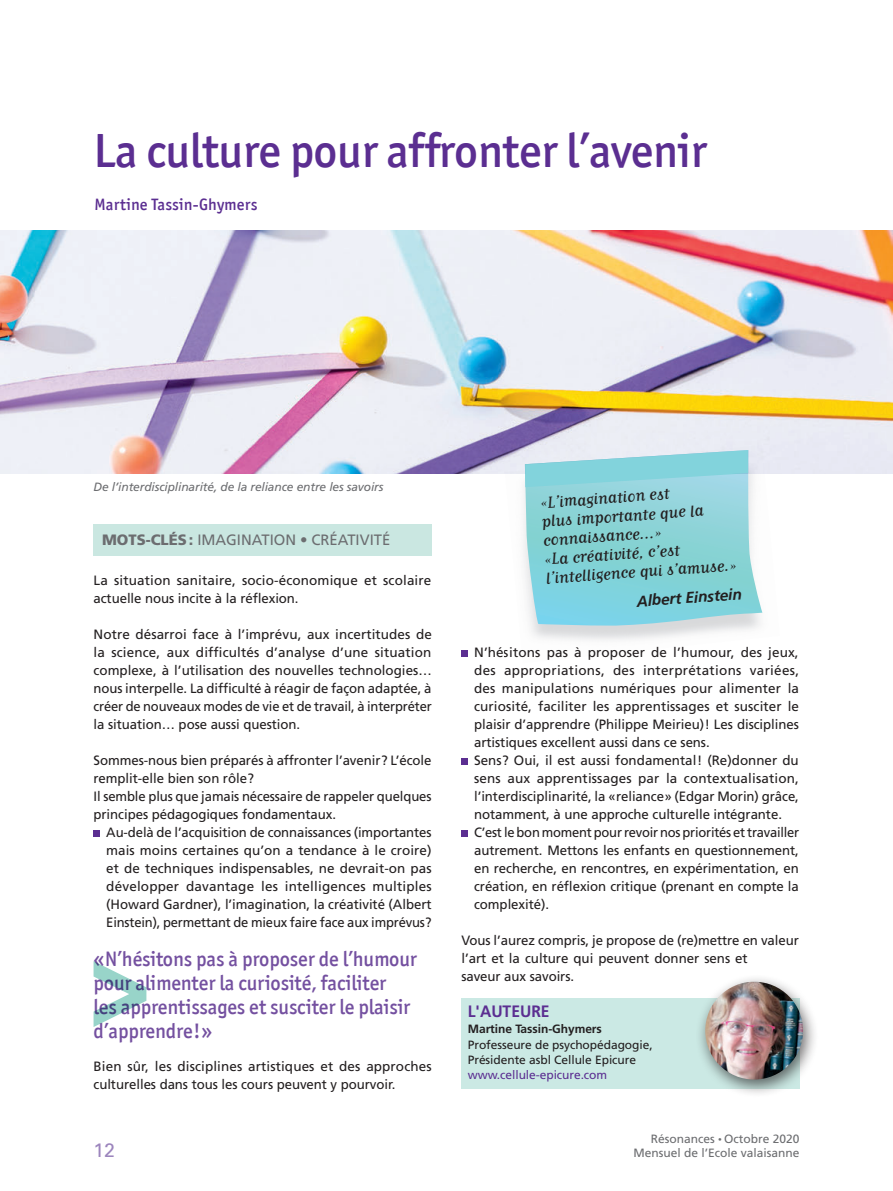
<style>
.page{position:relative;width:893px;height:1191px;background:#fff}
.page>*{position:absolute;margin:0;border:0;box-sizing:border-box;transform-origin:0 0}
.t1{font:500 48px "Officina San ITC";letter-spacing:-.01em;color:#5b2e91}
.t2{font:500 21px/24px "Officina San ITC";letter-spacing:-.005em;color:#7450a0}
.t3{font:19.5px "Univers LT Std";color:#9c85bd}
.t4{font:18.9px/18.9px "Matrix Script";color:#231f20}
.t5{font:500 16.5px "Officina San ITC";letter-spacing:.01em;color:#5b2e91}
.t6{font:700 16.5px "Frutiger";color:#5b2e91;scale:.95 1}
.t7{font:italic 700 15.45px "Frutiger";color:#231f20}
.t8{font:15px "Frutiger";color:#6c6d70}
.t9{font:13.5px/18px "Frutiger";letter-spacing:-.005em;color:#231f20}
.t10{font:12px/15px "Frutiger";letter-spacing:-.005em;color:#231f20}
.t11{font:italic 12px "Frutiger";letter-spacing:-.01em;color:#6c6d70}
.t12{font:12px "Frutiger";color:#6c6d70}
.t13{font:12px "Frutiger";letter-spacing:-.005em;color:#5b2e91}
.t14{font:700 12px "Frutiger";letter-spacing:-.005em;color:#231f20}
.s1{font-weight:900}
.s2{font-size:7.5px}
</style>
<div class="page">
<div style="left:461px;top:650px;width:7px;height:7px;background:#5b2e91"></div>
<div style="left:461px;top:758px;width:7px;height:7px;background:#5b2e91"></div>
<div style="left:461px;top:830px;width:7px;height:7px;background:#5b2e91"></div>
<div style="left:94px;top:830px;width:6px;height:7px;background:#5b2e91"></div>
<div style="left:94px;top:524px;width:338px;height:31px;background:#cae7e1"></div>
<img style="left:0;top:231px;width:893px;height:242px">
<div style="left:461px;top:998px;width:338px;height:91px;background:#cbe9e4"></div>
<div style="left:695px;top:973px;width:124px;height:125px;background:#231f20;opacity:.65"></div>
<img style="left:705px;top:981px;width:98px;height:98px;border-radius:49px">
<svg style="left:94px;top:961px;width:52px;height:66px"></svg>
<img style="left:505px;top:445px;width:270px;height:123px">
<svg style="left:525px;top:450px;width:237px;height:176px;background:#93d6dc"></svg>
<h1 class="t1" style="left:94px;top:122px;width:615px">La culture pour affronter l’avenir</h1>
<p class="t5" style="left:94px;top:195px;width:164px">Martine Tassin-Ghymers</p>
<p class="t11" style="left:94px;top:480px;width:291px">De l’interdisciplinarité, de la reliance entre les savoirs</p>
<p class="t8" style="left:102px;top:530px;width:290px"><span class="s1">MOTS-CLÉS:</span> IMAGINATION • CRÉATIVITÉ</p>
<p class="t9" style="left:94px;top:571px;width:339px">La situation sanitaire, socio-économique et scolaire actuelle nous incite à la réflexion.</p>
<p class="t9" style="left:94px;top:625px;width:340px;text-align:justify">Notre désarroi face à l’imprévu, aux incertitudes de la science, aux difficultés d’analyse d’une situation complexe, à l’utilisation des nouvelles technologies… nous interpelle. La difficulté à réagir de façon adaptée, à créer de nouveaux modes de vie et de travail, à interpréter la situation… pose aussi question.</p>
<p class="t9" style="left:94px;top:751px;width:340px">Sommes-nous bien préparés à affronter l’avenir? L’école remplit-elle bien son rôle?<br>Il semble plus que jamais nécessaire de rappeler quelques principes pédagogiques fondamentaux.</p>
<p class="t9" style="left:106px;top:823px;width:327px;text-align:justify">Au-delà de l’acquisition de connaissances (importantes mais moins certaines qu’on a tendance à le croire) et de techniques indispensables, ne devrait-on pas développer davantage les intelligences multiples (Howard Gardner), l’imagination, la créativité (Albert Einstein), permettant de mieux faire face aux imprévus?</p>
<h2 class="t2" style="left:94px;top:946px;width:325px">«N’hésitons pas à proposer de l’humour pour alimenter la curiosité, faciliter<br>les apprentissages et susciter le plaisir d’apprendre!»</h2>
<p class="t9" style="left:94px;top:1057px;width:340px">Bien sûr, les disciplines artistiques et des approches culturelles dans tous les cours peuvent y pourvoir.</p>
<h3 class="t4" style="left:540px;top:493px;width:193px;rotate:-4deg">« L’imagination est<br>plus importante que la connaissance… »<br>« La créativité, c’est l’intelligence qui s’amuse. »</h3>
<p class="t7" style="left:636px;top:592px;width:107px;rotate:-4deg">Albert Einstein</p>
<p class="t9" style="left:474px;top:643px;width:327px">N’hésitons pas à proposer de l’humour, des jeux, des appropriations, des interprétations variées, des manipulations numériques pour alimenter la curiosité, faciliter les apprentissages et susciter le plaisir d’apprendre (Philippe Meirieu)! Les disciplines artistiques excellent aussi dans ce sens.<br>Sens? Oui, il est aussi fondamental! (Re)donner du sens aux apprentissages par la contextualisation, l’interdisciplinarité, la «reliance» (Edgar Morin) grâce, notamment, à une approche culturelle intégrante.<br>C’est le bon moment pour revoir nos priorités et travailler autrement. Mettons les enfants en questionnement, en recherche, en rencontres, en expérimentation, en création, en réflexion critique (prenant en compte la complexité).</p>
<p class="t9" style="left:461px;top:931px;width:339px">Vous l’aurez compris, je propose de (re)mettre en valeur l’art et la culture qui peuvent donner sens et<br>saveur aux savoirs.</p>
<p class="t6" style="left:468px;top:1001px;width:88px">L'AUTEURE</p>
<p class="t14" style="left:468px;top:1022px;width:136px">Martine Tassin-Ghymers</p>
<p class="t10" style="left:468px;top:1036px;width:186px">Professeure de psychopédagogie,<br>Présidente asbl Cellule Epicure</p>
<p class="t13" style="left:468px;top:1067px;width:141px">www.cellule-epicure.com</p>
<p class="t12" style="left:651px;top:1131px;width:150px">Résonances <span class="s2">•</span> Octobre 2020</p>
<h3 class="t3" style="left:94px;top:1138px;width:23px">12</h3>
<p class="t12" style="left:633px;top:1145px;width:168px">Mensuel de l’Ecole valaisanne</p>
</div>
